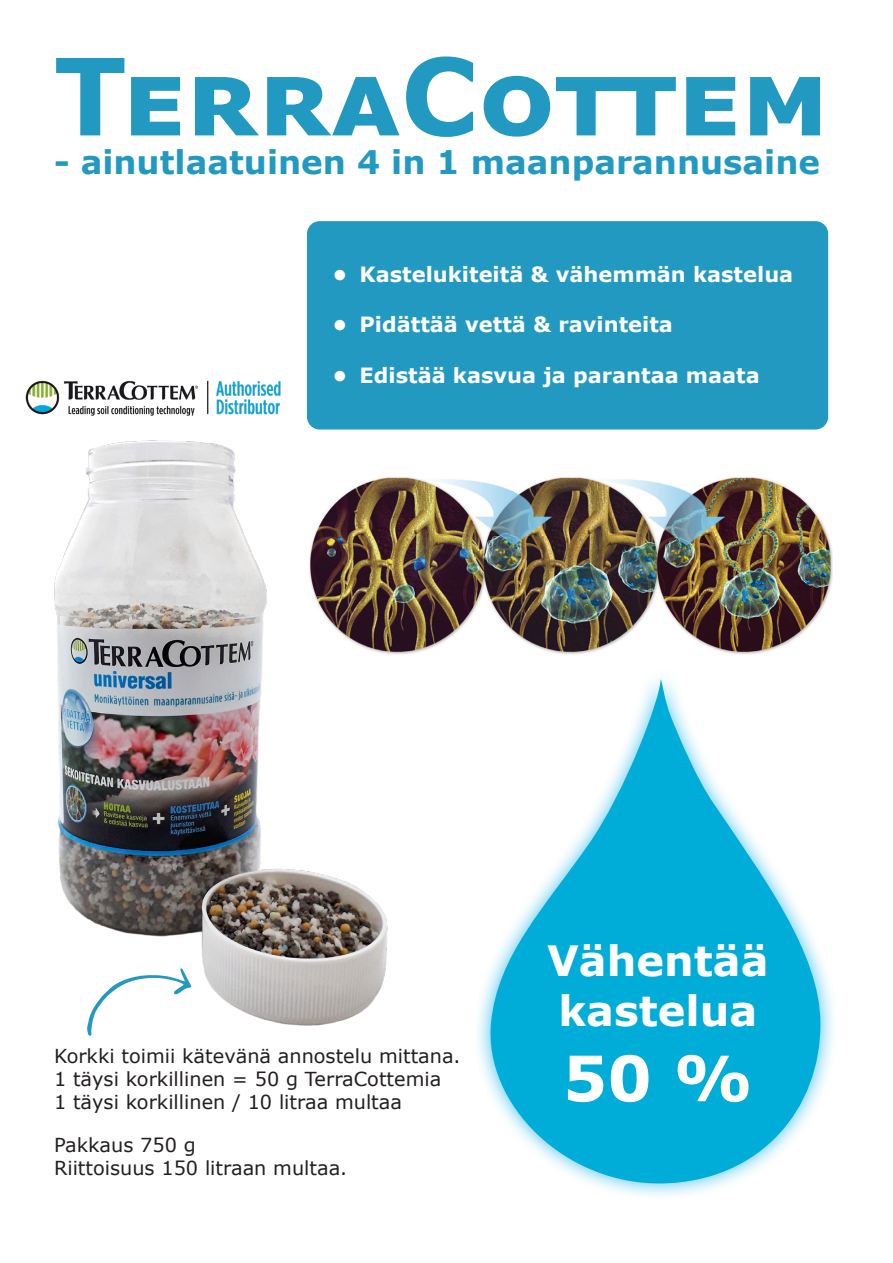
<style>
.page{position:relative;width:893px;height:1263px;background:#fff}
.page>*{position:absolute;margin:0;border:0;box-sizing:border-box;transform-origin:0 0}
.t1{font:700 106.5px "Verdana";color:#2299c1}
.t2{font:700 62.55px "Verdana";color:#fff}
.t3{font:700 41.7px "Verdana";color:#fff}
.t4{font:700 32.55px "Verdana";color:#2299c1}
.t5{font:700 21px "Verdana";color:#fff}
.t6{font:19.35px "Verdana";color:#231f20}
</style>
<div class="page">
<img style="left:424px;top:477px;width:408px;height:178px">
<div style="left:307px;top:221px;width:521px;height:208px;background:#2299c1;border-radius:13px"></div>
<svg style="left:87px;top:1027px;width:5px;height:9px"></svg>
<img style="left:27px;top:380px;width:254px;height:11px">
<div style="left:472px;top:665px;width:367px;height:536px;background:#00aeef;opacity:.73"></div>
<svg style="left:483px;top:679px;width:338px;height:506px"></svg>
<svg style="left:499px;top:714px;width:314px;height:444px"></svg>
<svg style="left:504px;top:724px;width:301px;height:461px"></svg>
<img style="left:25px;top:391px;width:399px;height:636px">
<p class="t1" style="left:54px;top:21px;width:776px">TerraCottem</p>
<p class="t4" style="left:54px;top:139px;width:767px">- ainutlaatuinen 4 in 1 maanparannusaine</p>
<p class="t5" style="left:332px;top:259px;width:462px">• Kastelukiteitä &amp; vähemmän kastelua</p>
<p class="t5" style="left:332px;top:310px;width:342px">• Pidättää vettä &amp; ravinteita</p>
<p class="t5" style="left:332px;top:360px;width:429px">• Edistää kasvua ja parantaa maata</p>
<p class="t6" style="left:54px;top:1043px;width:408px">Korkki toimii kätevänä annostelu mittana.</p>
<p class="t6" style="left:54px;top:1066px;width:389px">1 täysi korkillinen = 50 g TerraCottemia</p>
<p class="t6" style="left:54px;top:1089px;width:350px">1 täysi korkillinen / 10 litraa multaa</p>
<p class="t6" style="left:54px;top:1132px;width:143px">Pakkaus 750 g</p>
<p class="t6" style="left:54px;top:1155px;width:295px">Riittoisuus 150 litraan multaa.</p>
<p class="t3" style="left:547px;top:931px;width:223px">Vähentää</p>
<p class="t3" style="left:558px;top:981px;width:201px">kastelua</p>
<p class="t2" style="left:563px;top:1034px;width:191px">50 %</p>
</div>
